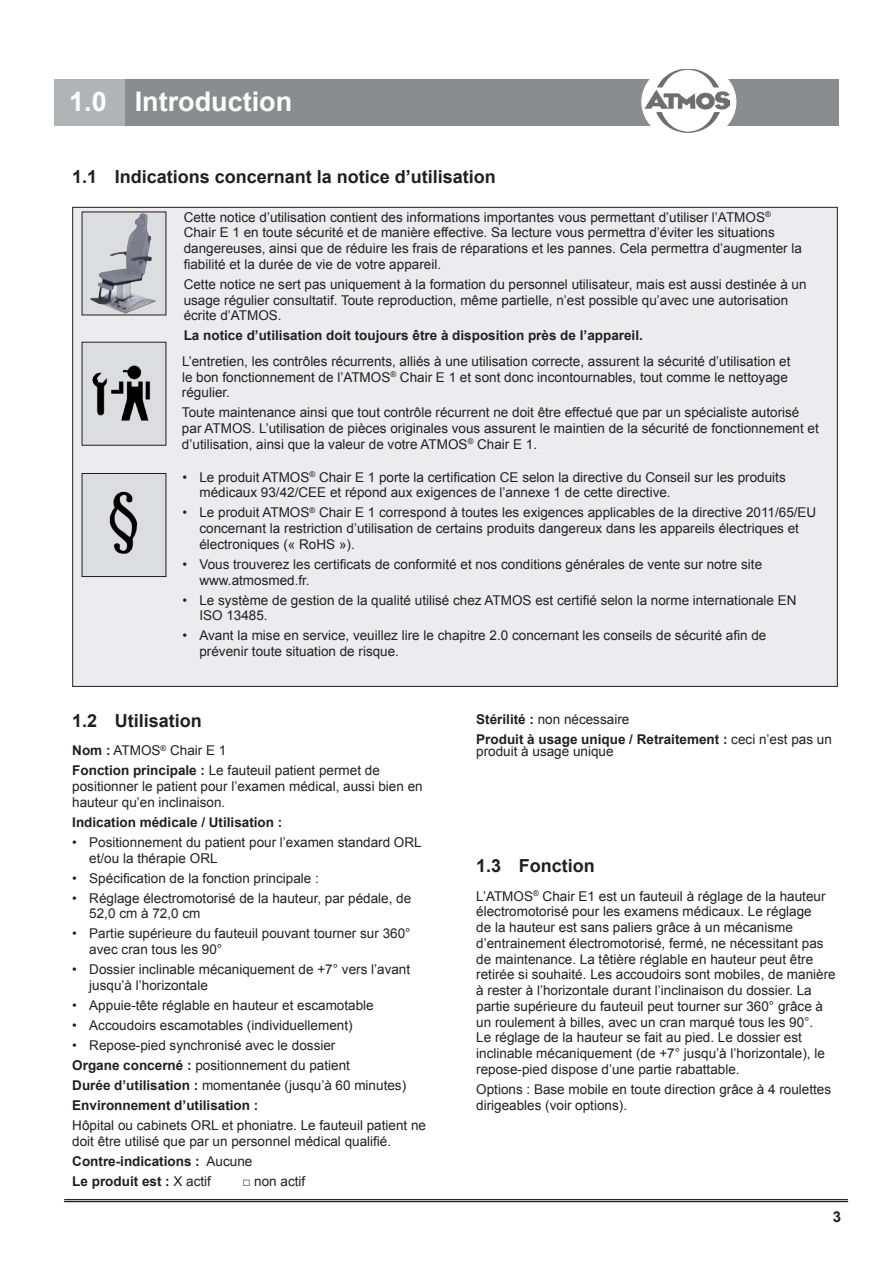
<style>
.page{position:relative;width:893px;height:1263px;background:#fff}
.page>*{position:absolute;margin:0;border:0;box-sizing:border-box;transform-origin:0 0}
.t1{font:700 27px "Arial";color:#fff}
.t2{font:700 18px "Arial";color:#231f20}
.t3{font:700 15px "Arial";color:#231f20}
.t4{font:13.5px/15.8px "Arial";color:#231f20}
.t5{font:700 13.5px/20px "Arial";color:#231f20}
.s1{font-weight:700}
.s2{font-weight:400}
</style>
<div class="page">
<hr style="left:65px;top:1199px;width:783px;height:1px;background:#231f20">
<hr style="left:65px;top:1201px;width:783px;height:1px;background:#231f20">
<div style="left:124px;top:79px;width:715px;height:47px;background:#8a8c8f"></div>
<div style="left:54px;top:79px;width:70px;height:47px;background:#b2b3b7"></div>
<div style="left:642px;top:62px;width:94px;height:80px;background:#fff;border-radius:50%"></div>
<img style="left:645px;top:69px;width:85px;height:64px">
<div style="left:73px;top:207px;width:764px;height:479px;background:#ececee"></div>
<div style="left:82px;top:212px;width:84px;height:103px;background:#dcdddf"></div>
<img style="left:90px;top:214px;width:66px;height:99px">
<div style="left:82px;top:342px;width:84px;height:103px;background:#dcdddf"></div>
<div style="left:82px;top:342px;width:84px;height:104px;border:1px solid #231f20"></div>
<div style="left:82px;top:473px;width:84px;height:103px;background:#dcdddf"></div>
<div style="left:82px;top:473px;width:84px;height:104px;border:1px solid #231f20"></div>
<img style="left:92px;top:365px;width:59px;height:56px">
<img style="left:109px;top:491px;width:29px;height:63px">
<h1 class="t1" style="left:69px;top:84px;width:225px">1.0 Introduction</h1>
<h2 class="t2" style="left:72px;top:165px;width:425px">1.1 Indications concernant la notice d’utilisation</h2>
<p class="t4" style="left:184px;top:209px;width:620px">Cette notice d’utilisation contient des informations importantes vous permettant d’utiliser l’ATMOS<sup>® </sup>Chair E 1 en toute sécurité et de manière effective. Sa lecture vous permettra d’éviter les situations dangereuses, ainsi que de réduire les frais de réparations et les pannes. Cela permettra d’augmenter la fiabilité et la durée de vie de votre appareil.</p>
<p class="t4" style="left:184px;top:276px;width:624px">Cette notice ne sert pas uniquement à la formation du personnel utilisateur, mais est aussi destinée à un usage régulier consultatif. Toute reproduction, même partielle, n’est possible qu’avec une autorisation écrite d’ATMOS.</p>
<p class="t5" style="left:184px;top:326px;width:461px">La notice d’utilisation doit toujours être à disposition près de l’appareil.</p>
<p class="t4" style="left:182px;top:353px;width:610px">L’entretien, les contrôles récurrents, alliés à une utilisation correcte, assurent la sécurité d’utilisation et le bon fonctionnement de l’ATMOS<sup>®</sup> Chair E 1 et sont donc incontournables, tout comme le nettoyage régulier.</p>
<p class="t4" style="left:182px;top:405px;width:638px">Toute maintenance ainsi que tout contrôle récurrent ne doit être effectué que par un spécialiste autorisé par ATMOS. L’utilisation de pièces originales vous assurent le maintien de la sécurité de fonctionnement et d’utilisation, ainsi que la valeur de votre ATMOS<sup>®</sup> Chair E 1.</p>
<p class="t4" style="left:199px;top:469px;width:588px;text-indent:-17px">• Le produit ATMOS<sup>®</sup> Chair E 1 porte la certification CE selon la directive du Conseil sur les produits médicaux 93/42/CEE et répond aux exigences de l’annexe 1 de cette directive.</p>
<p class="t4" style="left:199px;top:505px;width:618px;text-indent:-17px">• Le produit ATMOS<sup>®</sup> Chair E 1 correspond à toutes les exigences applicables de la directive 2011/65/EU concernant la restriction d’utilisation de certains produits dangereux dans les appareils électriques et électroniques (« RoHS »).</p>
<p class="t4" style="left:199px;top:556px;width:564px;text-indent:-17px">• Vous trouverez les certificats de conformité et nos conditions générales de vente sur notre site www.atmosmed.fr.</p>
<p class="t4" style="left:199px;top:592px;width:599px;text-indent:-17px">• Le système de gestion de la qualité utilisé chez ATMOS est certifié selon la norme internationale EN<br>ISO 13485.</p>
<p class="t4" style="left:199px;top:628px;width:568px;text-indent:-17px">• Avant la mise en service, veuillez lire le chapitre 2.0 concernant les conseils de sécurité afin de prévenir toute situation de risque.</p>
<h2 class="t2" style="left:72px;top:708px;width:131px">1.2 Utilisation</h2>
<p class="t4" style="left:72px;top:741px;width:309px;line-height:20px"><span class="s1">Nom :</span> ATMOS<sup>®</sup> Chair E 1<br><span class="s1">Fonction principale :</span> Le fauteuil patient permet de</p>
<p class="t4" style="left:72px;top:779px;width:352px">positionner le patient pour l’examen médical, aussi bien en hauteur qu’en inclinaison.</p>
<p class="t5" style="left:72px;top:812px;width:212px">Indication médicale / Utilisation :</p>
<p class="t4" style="left:89px;top:834px;width:334px;text-indent:-17px">• Positionnement du patient pour l’examen standard ORL et/ou la thérapie ORL</p>
<p class="t4" style="left:72px;top:870px;width:248px">• Spécification de la fonction principale :</p>
<p class="t4" style="left:89px;top:890px;width:323px;text-indent:-17px">• Réglage électromotorisé de la hauteur, par pédale, de<br>52,0 cm à 72,0 cm</p>
<p class="t4" style="left:89px;top:926px;width:323px;text-indent:-17px">• Partie supérieure du fauteuil pouvant tourner sur 360° avec cran tous les 90°</p>
<p class="t4" style="left:89px;top:962px;width:322px;text-indent:-17px">• Dossier inclinable mécaniquement de +7° vers l’avant jusqu’à l’horizontale</p>
<p class="t4" style="left:72px;top:997px;width:303px">• Appuie-tête réglable en hauteur et escamotable</p>
<p class="t4" style="left:72px;top:1017px;width:282px">• Accoudoirs escamotables (individuellement)</p>
<p class="t4" style="left:72px;top:1035px;width:335px;line-height:20px">• Repose-pied synchronisé avec le dossier<br><span class="s1">Organe concerné :</span> positionnement du patient<br><span class="s1">Durée d’utilisation :</span> momentanée (jusqu’à 60 minutes)<br><span class="s1">Environnement d’utilisation :</span></p>
<p class="t4" style="left:72px;top:1117px;width:355px">Hôpital ou cabinets ORL et phoniatre. Le fauteuil patient ne doit être utilisé que par un personnel médical qualifié.</p>
<p class="t5" style="left:72px;top:1151px;width:182px">Contre-indications : <span class="s2">Aucune<br></span>Le produit est : <span class="s2">X actif</span></p>
<p class="t4" style="left:242px;top:1173px;width:64px">□ non actif</p>
<p class="t5" style="left:476px;top:709px;width:357px;line-height:20.5px">Stérilité : <span class="s2">non nécessaire<br></span>Produit à usage unique / Retraitement : <span class="s2">ceci n’est pas un</span></p>
<p class="t4" style="left:476px;top:744px;width:139px">produit à usage unique</p>
<h2 class="t2" style="left:476px;top:854px;width:120px">1.3 Fonction</h2>
<p class="t4" style="left:476px;top:888px;width:361px">L’ATMOS<sup>®</sup> Chair E1 est un fauteuil à réglage de la hauteur électromotorisé pour les examens médicaux. Le réglage<br>de la hauteur est sans paliers grâce à un mécanisme d’entrainement électromotorisé, fermé, ne nécessitant pas de maintenance. La têtière réglable en hauteur peut être retirée si souhaité. Les accoudoirs sont mobiles, de manière à rester à l’horizontale durant l’inclinaison du dossier. La partie supérieure du fauteuil peut tourner sur 360° grâce à un roulement à billes, avec un cran marqué tous les 90°.<br>Le réglage de la hauteur se fait au pied. Le dossier est inclinable mécaniquement (de +7° jusqu’à l’horizontale), le repose-pied dispose d’une partie rabattable.</p>
<p class="t4" style="left:476px;top:1081px;width:356px">Options : Base mobile en toute direction grâce à 4 roulettes dirigeables (voir options).</p>
<p class="t3" style="left:833px;top:1207px;width:10px">3</p>
</div>
